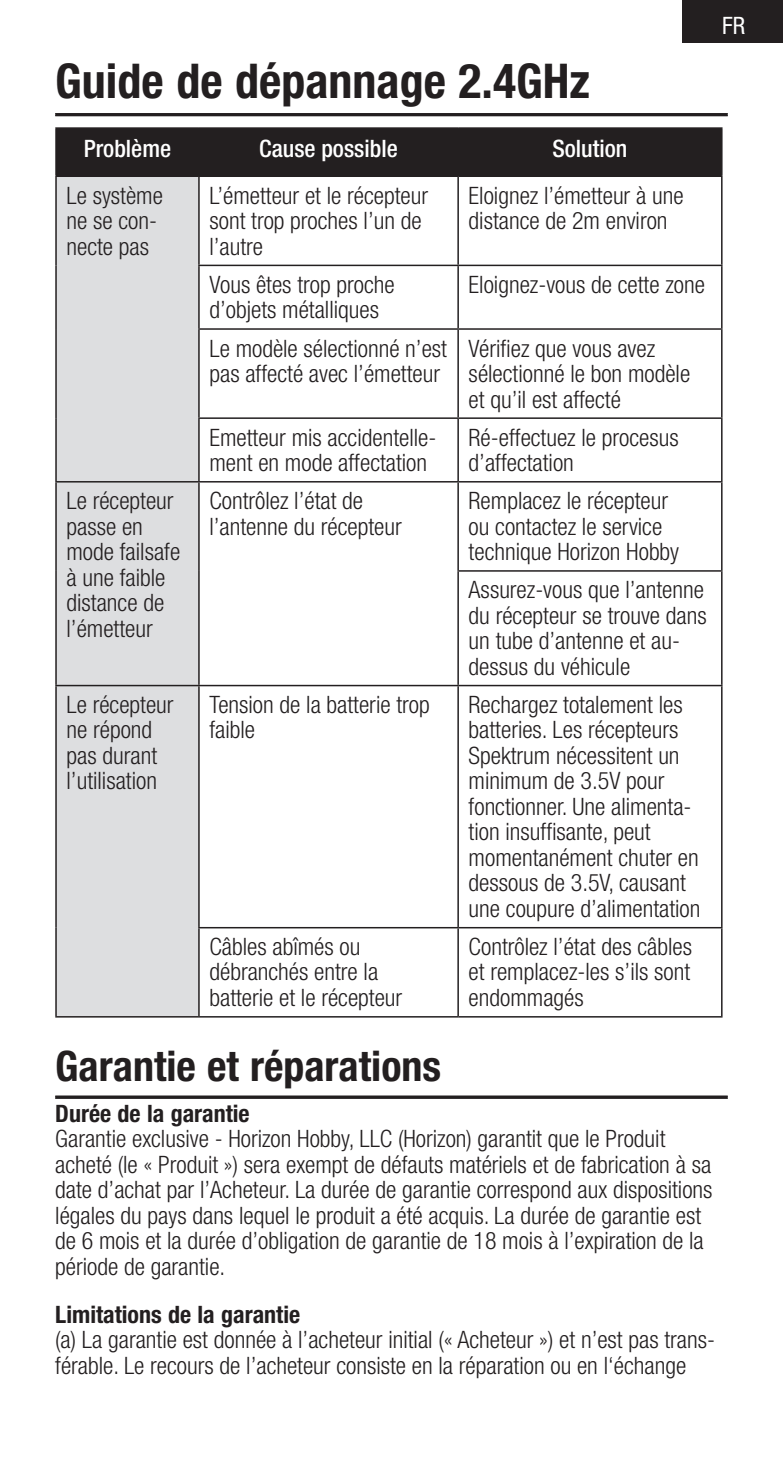
<style>
.page{position:relative;width:783px;height:1458px;background:#fff}
.page>*{position:absolute;margin:0;border:0;box-sizing:border-box;transform-origin:0 0}
.t1{font:700 condensed 48px "Helvetica Neue LT Std";color:#231f20}
.t2{font:700 condensed 42px "Helvetica Neue LT Std";color:#231f20}
.t3{font:300 condensed 24px/25.5px "Helvetica Neue LT Std";color:#231f20}
.t4{font:700 condensed 24px "Helvetica Neue LT Std";color:#231f20}
.t5{font:500 condensed 24px "Helvetica Neue LT Std";color:#fff}
.t6{font:condensed 24px "Helvetica Neue LT Std";color:#fff}
</style>
<div class="page">
<div style="left:683px;top:0;width:100px;height:43px;background:#231f20"></div>
<hr style="left:55px;top:113px;width:673px;height:3px;background:#231f20">
<hr style="left:55px;top:1096px;width:673px;height:3px;background:#231f20">
<div style="left:57px;top:129px;width:664px;height:47px;background:#231f20"></div>
<div style="left:57px;top:177px;width:141px;height:839px;background:#dddee0"></div>
<hr style="left:55px;top:127px;width:144px;height:2px;background:#231f20">
<hr style="left:55px;top:129px;width:2px;height:47px;background:#231f20">
<hr style="left:199px;top:127px;width:259px;height:2px;background:#231f20">
<hr style="left:198px;top:129px;width:2px;height:47px;background:#231f20">
<hr style="left:458px;top:127px;width:265px;height:2px;background:#231f20">
<hr style="left:457px;top:129px;width:2px;height:47px;background:#231f20">
<hr style="left:721px;top:129px;width:2px;height:47px;background:#231f20">
<hr style="left:55px;top:176px;width:144px;height:1px;background:#231f20">
<hr style="left:55px;top:177px;width:2px;height:88px;background:#231f20">
<hr style="left:199px;top:176px;width:259px;height:1px;background:#231f20">
<hr style="left:198px;top:177px;width:2px;height:88px;background:#231f20">
<hr style="left:458px;top:176px;width:265px;height:1px;background:#231f20">
<hr style="left:457px;top:177px;width:2px;height:88px;background:#231f20">
<hr style="left:721px;top:177px;width:2px;height:88px;background:#231f20">
<hr style="left:55px;top:265px;width:2px;height:64px;background:#231f20">
<hr style="left:198px;top:265px;width:260px;height:1px;background:#231f20">
<hr style="left:198px;top:266px;width:2px;height:62px;background:#231f20">
<hr style="left:458px;top:265px;width:265px;height:1px;background:#231f20">
<hr style="left:457px;top:266px;width:2px;height:62px;background:#231f20">
<hr style="left:721px;top:266px;width:2px;height:62px;background:#231f20">
<hr style="left:55px;top:329px;width:2px;height:89px;background:#231f20">
<hr style="left:198px;top:328px;width:260px;height:2px;background:#231f20">
<hr style="left:198px;top:330px;width:2px;height:87px;background:#231f20">
<hr style="left:458px;top:328px;width:265px;height:2px;background:#231f20">
<hr style="left:457px;top:330px;width:2px;height:87px;background:#231f20">
<hr style="left:721px;top:330px;width:2px;height:87px;background:#231f20">
<hr style="left:55px;top:418px;width:2px;height:63px;background:#231f20">
<hr style="left:198px;top:417px;width:260px;height:2px;background:#231f20">
<hr style="left:198px;top:419px;width:2px;height:62px;background:#231f20">
<hr style="left:458px;top:417px;width:265px;height:2px;background:#231f20">
<hr style="left:457px;top:419px;width:2px;height:62px;background:#231f20">
<hr style="left:721px;top:419px;width:2px;height:62px;background:#231f20">
<hr style="left:55px;top:481px;width:144px;height:2px;background:#231f20">
<hr style="left:55px;top:483px;width:2px;height:88px;background:#231f20">
<hr style="left:199px;top:481px;width:259px;height:2px;background:#231f20">
<hr style="left:198px;top:483px;width:2px;height:88px;background:#231f20">
<hr style="left:458px;top:481px;width:265px;height:2px;background:#231f20">
<hr style="left:457px;top:483px;width:2px;height:87px;background:#231f20">
<hr style="left:721px;top:483px;width:2px;height:87px;background:#231f20">
<hr style="left:55px;top:571px;width:2px;height:114px;background:#231f20">
<hr style="left:198px;top:571px;width:2px;height:114px;background:#231f20">
<hr style="left:457px;top:570px;width:266px;height:2px;background:#231f20">
<hr style="left:457px;top:572px;width:2px;height:113px;background:#231f20">
<hr style="left:721px;top:572px;width:2px;height:113px;background:#231f20">
<hr style="left:55px;top:685px;width:144px;height:1px;background:#231f20">
<hr style="left:55px;top:686px;width:2px;height:242px;background:#231f20">
<hr style="left:199px;top:685px;width:259px;height:1px;background:#231f20">
<hr style="left:198px;top:686px;width:2px;height:241px;background:#231f20">
<hr style="left:458px;top:685px;width:265px;height:1px;background:#231f20">
<hr style="left:457px;top:686px;width:2px;height:241px;background:#231f20">
<hr style="left:721px;top:686px;width:2px;height:241px;background:#231f20">
<hr style="left:55px;top:928px;width:2px;height:88px;background:#231f20">
<hr style="left:198px;top:927px;width:260px;height:1px;background:#231f20">
<hr style="left:198px;top:928px;width:2px;height:88px;background:#231f20">
<hr style="left:458px;top:927px;width:265px;height:1px;background:#231f20">
<hr style="left:457px;top:928px;width:2px;height:88px;background:#231f20">
<hr style="left:721px;top:928px;width:2px;height:88px;background:#231f20">
<hr style="left:55px;top:1016px;width:144px;height:2px;background:#231f20">
<hr style="left:199px;top:1016px;width:259px;height:2px;background:#231f20">
<hr style="left:458px;top:1016px;width:265px;height:2px;background:#231f20">
<p class="t6" style="left:722px;top:12px;width:25px">FR</p>
<h1 class="t1" style="left:55px;top:52px;width:536px">Guide de dépannage 2.4GHz</h1>
<p class="t5" style="left:84px;top:134px;width:89px">Problème</p>
<p class="t5" style="left:259px;top:134px;width:140px">Cause possible</p>
<p class="t5" style="left:552px;top:134px;width:77px">Solution</p>
<p class="t3" style="left:67px;top:182px;width:98px">Le système ne se con&shy;necte pas</p>
<p class="t3" style="left:209px;top:182px;width:220px">L’émetteur et le récepteur sont trop proches l’un de l’autre</p>
<p class="t3" style="left:469px;top:182px;width:216px">Eloignez l’émetteur à une distance de 2m environ</p>
<p class="t3" style="left:209px;top:272px;width:187px">Vous êtes trop proche d’objets métalliques</p>
<p class="t3" style="left:469px;top:272px;width:238px">Eloignez-vous de cette zone</p>
<p class="t3" style="left:209px;top:335px;width:239px">Le modèle sélectionné n’est pas affecté avec l’émetteur</p>
<p class="t3" style="left:469px;top:335px;width:223px">Vérifiez que vous avez sélectionné le bon modèle et qu’il est affecté</p>
<p class="t3" style="left:209px;top:424px;width:228px">Emetteur mis accidentelle&shy;ment en mode affectation</p>
<p class="t3" style="left:469px;top:424px;width:212px">Ré-effectuez le procesus d’affectation</p>
<p class="t3" style="left:67px;top:488px;width:115px">Le récepteur passe en mode failsafe à une faible distance de l’émetteur</p>
<p class="t3" style="left:209px;top:488px;width:194px">Contrôlez l’état de l’antenne du récepteur</p>
<p class="t3" style="left:469px;top:488px;width:212px">Remplacez le récepteur ou contactez le service technique Horizon Hobby</p>
<p class="t3" style="left:469px;top:577px;width:240px">Assurez-vous que l’antenne du récepteur se trouve dans un tube d’antenne et au&shy;dessus du véhicule</p>
<p class="t3" style="left:67px;top:692px;width:109px">Le récepteur ne répond pas durant l’utilisation</p>
<p class="t3" style="left:209px;top:692px;width:222px">Tension de la batterie trop faible</p>
<p class="t3" style="left:469px;top:692px;width:233px">Rechargez totalement les batteries. Les récepteurs<br>Spektrum nécessitent un minimum de 3.5V pour fonctionner. Une alimenta&shy;tion insuffisante, peut momentanément chuter en dessous de 3.5V, causant une coupure d’alimentation</p>
<p class="t3" style="left:209px;top:934px;width:194px">Câbles abîmés ou débranchés entre la batterie et le récepteur</p>
<p class="t3" style="left:469px;top:934px;width:225px;text-align:justify">Contrôlez l’état des câbles et remplacez-les s’ils sont endommagés</p>
<h2 class="t2" style="left:55px;top:1040px;width:387px">Garantie et réparations</h2>
<p class="t4" style="left:55px;top:1099px;width:196px">Durée de la garantie</p>
<p class="t3" style="left:55px;top:1126px;width:659px">Garantie exclusive - Horizon Hobby, LLC (Horizon) garantit que le Produit acheté (le « Produit ») sera exempt de défauts matériels et de fabrication à sa date d’achat par l’Acheteur. La durée de garantie correspond aux dispositions légales du pays dans lequel le produit a été acquis. La durée de garantie est de 6 mois et la durée d’obligation de garantie de 18 mois à l’expiration de la période de garantie.</p>
<p class="t4" style="left:55px;top:1300px;width:246px">Limitations de la garantie</p>
<p class="t3" style="left:55px;top:1327px;width:661px">(a) La garantie est donnée à l’acheteur initial (« Acheteur ») et n’est pas trans&shy;férable. Le recours de l’acheteur consiste en la réparation ou en l‘échange</p>
</div>
